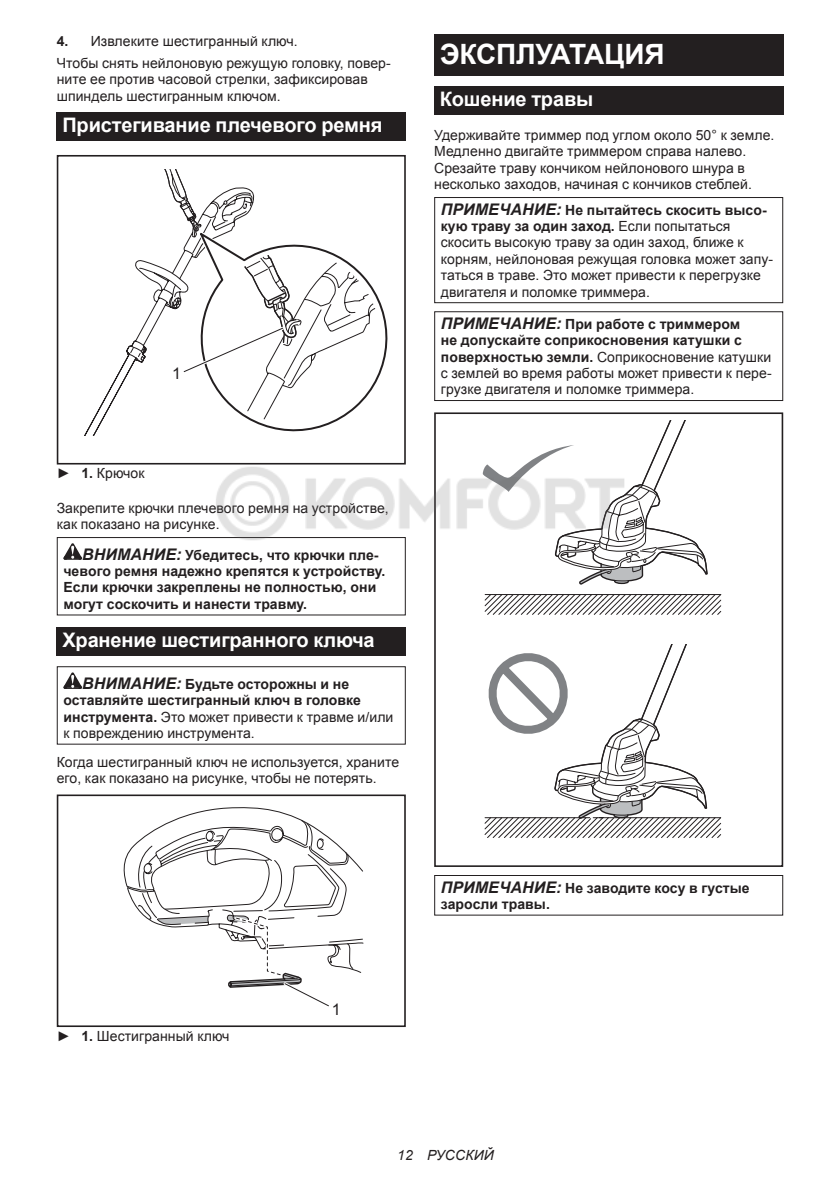
<style>
.page{position:relative;width:840px;height:1191px;background:#fff}
.page>*{position:absolute;margin:0;border:0;box-sizing:border-box;transform-origin:0 0}
.t1{font:700 28px "Arial";letter-spacing:-.01em;color:#fff}
.t2{font:700 20px "Arial";letter-spacing:-.01em;color:#fff}
.t3{font:16px "Arial";color:#231f20}
.t4{font:14px/16.4px "Arial";letter-spacing:.005em;color:#231f20}
.t5{font:700 14px/16.4px "Arial";letter-spacing:.005em;color:#231f20}
.t6{font:italic 14px "Arial";letter-spacing:.005em;color:#231f20}
.s1{font-weight:700}
.s2{font-style:italic;font-size:16px}
.s3{font-weight:400}
.s4{font-weight:700;font-style:italic;font-size:16px}
</style>
<div class="page">
<div style="left:57px;top:112px;width:348px;height:29px;background:#231f20"></div>
<svg style="left:84px;top:187px;width:171px;height:249px"></svg>
<svg style="left:141px;top:356px;width:3px;height:5px"></svg>
<svg style="left:146px;top:170px;width:53px;height:65px"></svg>
<svg style="left:192px;top:223px;width:63px;height:213px"></svg>
<svg style="left:194px;top:229px;width:194px;height:207px"></svg>
<div style="left:57px;top:155px;width:348px;height:309px;border:2px solid #231f20"></div>
<svg style="left:180px;top:251px;width:200px;height:173px"></svg>
<svg style="left:63px;top:543px;width:19px;height:16px"></svg>
<div style="left:57px;top:537px;width:348px;height:78px;border:1px solid #231f20"></div>
<div style="left:57px;top:627px;width:348px;height:28px;background:#231f20"></div>
<svg style="left:63px;top:672px;width:19px;height:17px"></svg>
<div style="left:57px;top:666px;width:348px;height:78px;border:1px solid #231f20"></div>
<div style="left:57px;top:794px;width:348px;height:233px;border:2px solid #231f20"></div>
<svg style="left:123px;top:807px;width:240px;height:200px"></svg>
<div style="left:434px;top:34px;width:348px;height:41px;background:#231f20"></div>
<div style="left:434px;top:86px;width:348px;height:29px;background:#231f20"></div>
<div style="left:434px;top:197px;width:348px;height:106px;border:1px solid #231f20"></div>
<div style="left:434px;top:311px;width:348px;height:90px;border:1px solid #231f20"></div>
<svg style="left:484px;top:420px;width:238px;height:418px"></svg>
<div style="left:434px;top:412px;width:348px;height:455px;border:2px solid #231f20"></div>
<div style="left:434px;top:875px;width:348px;height:40px;border:1px solid #231f20"></div>
<img style="left:210px;top:457px;width:419px;height:92px">
<p class="t4" style="left:57px;top:30px;width:335px;line-height:22px"><span class="s1">4.</span> Извлеките шестигранный ключ.<br>Чтобы снять нейлоновую режущую головку, повер-</p>
<p class="t4" style="left:57px;top:71px;width:312px">ните ее против часовой стрелки, зафиксировав шпиндель шестигранным ключом.</p>
<h2 class="t2" style="left:62px;top:112px;width:321px">Пристегивание плечевого ремня</h2>
<p class="t3" style="left:172px;top:364px;width:10px">1</p>
<p class="t4" style="left:57px;top:465px;width:89px">► <span class="s1">1.</span> Крючок</p>
<p class="t4" style="left:57px;top:499px;width:333px">Закрепите крючки плечевого ремня на устройстве, как показано на рисунке.</p>
<p class="t5" style="left:63px;top:547px;width:323px;text-indent:19px"><span class="s2">ВНИМАНИЕ:</span> Убедитесь, что крючки пле&shy;чевого ремня надежно крепятся к устройству.<br>Если крючки закреплены не полностью, они могут соскочить и нанести травму.</p>
<h2 class="t2" style="left:62px;top:626px;width:314px">Хранение шестигранного ключа</h2>
<p class="t5" style="left:63px;top:676px;width:331px;text-indent:19px"><span class="s2">ВНИМАНИЕ:</span> Будьте осторожны и не оставляйте шестигранный ключ в головке инструмента. <span class="s3">Это может привести к травме и/или к повреждению инструмента.</span></p>
<p class="t4" style="left:57px;top:753px;width:343px">Когда шестигранный ключ не используется, храните его, как показано на рисунке, чтобы не потерять.</p>
<h1 class="t1" style="left:439px;top:35px;width:226px">ЭКСПЛУАТАЦИЯ</h1>
<h2 class="t2" style="left:439px;top:86px;width:155px">Кошение травы</h2>
<p class="t4" style="left:434px;top:127px;width:341px">Удерживайте триммер под углом около 50° к земле.<br>Медленно двигайте триммером справа налево.<br>Срезайте траву кончиком нейлонового шнура в несколько заходов, начиная с кончиков стеблей.</p>
<p class="t4" style="left:440px;top:202px;width:333px"><span class="s4">ПРИМЕЧАНИЕ:</span> <span class="s1">Не пытайтесь скосить высо&shy;кую траву за один заход.</span> Если попытаться скосить высокую траву за один заход, ближе к корням, нейлоновая режущая головка может запу&shy;таться в траве. Это может привести к перегрузке двигателя и поломке триммера.</p>
<p class="t4" style="left:440px;top:316px;width:332px"><span class="s4">ПРИМЕЧАНИЕ:</span> <span class="s1">При работе с триммером<br>не допускайте соприкосновения катушки с поверхностью земли.</span> Соприкосновение катушки с землей во время работы может привести к пере&shy;грузке двигателя и поломке триммера.</p>
<p class="t4" style="left:57px;top:1027px;width:174px">► <span class="s1">1.</span> Шестигранный ключ</p>
<p class="t3" style="left:332px;top:1000px;width:10px">1</p>
<p class="t5" style="left:440px;top:880px;width:310px"><span class="s2">ПРИМЕЧАНИЕ:</span> Не заводите косу в густые заросли травы.</p>
<p class="t6" style="left:397px;top:1147px;width:98px">12 РУССКИЙ</p>
</div>
